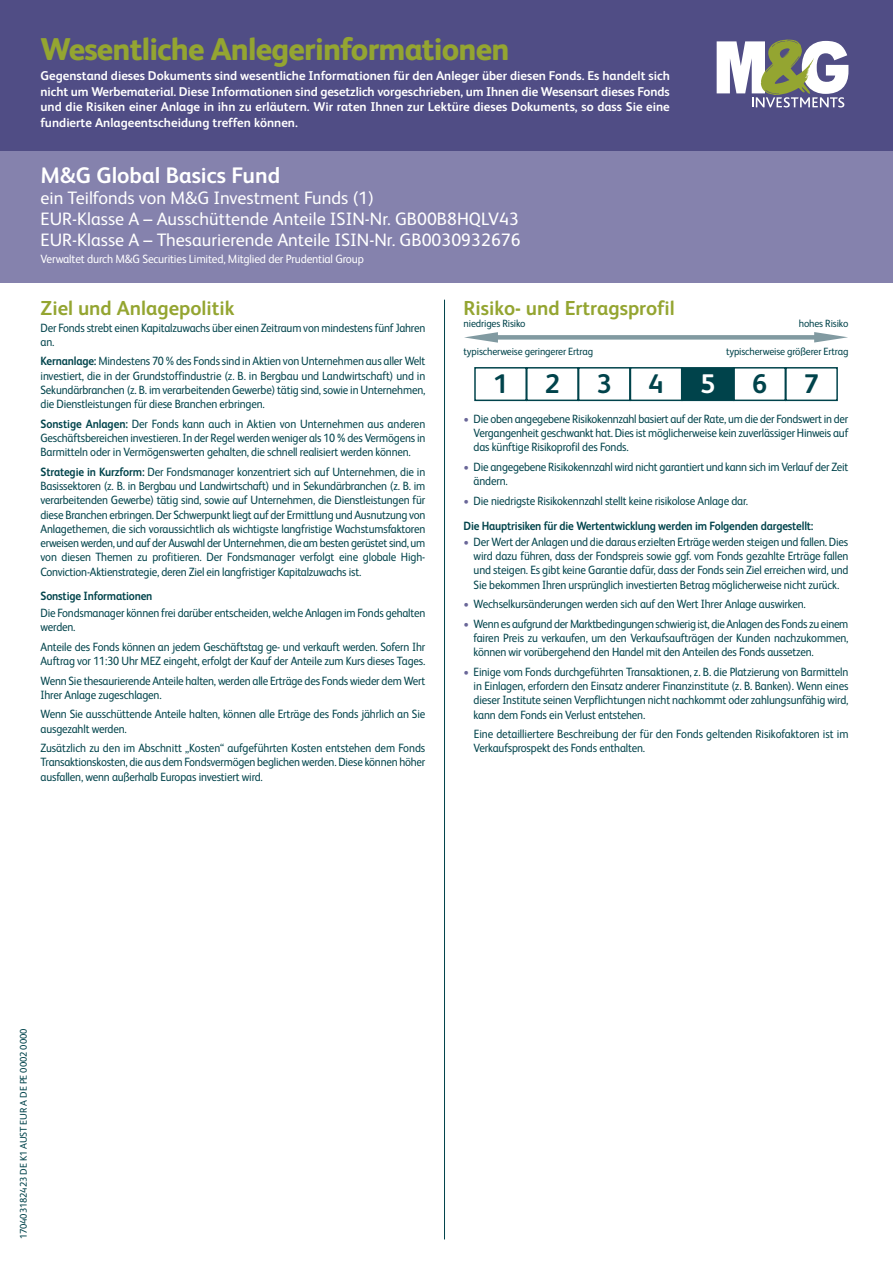
<style>
.page{position:relative;width:893px;height:1263px;background:#fff}
.page>*{position:absolute;margin:0;border:0;box-sizing:border-box;transform-origin:0 0}
.t1{font:800 31.5px "FS Albert Pro";letter-spacing:-.025em;color:#94a531}
.t2{font:700 27px "FS Albert Pro";color:#00434b}
.t3{font:700 27px "FS Albert Pro";color:#fff}
.t4{font:700 22.5px "FS Albert Pro";color:#fff}
.t5{font:700 20.25px "FS Albert Pro";color:#94a531}
.t6{font:18px/21px "FS Albert Pro";color:#fff}
.t7{font:700 12.75px/15.8px "FS Albert Pro";color:#fff;text-align:justify}
.t8{font:12px/14.2px "FS Albert Pro";letter-spacing:-.015em;color:#00434b;text-align:justify;scale:.92 1}
.t9{font:700 12px/24.9px "FS Albert Pro";letter-spacing:-.015em;color:#00434b;scale:.92 1}
.t10{font:12px "FS Albert Pro";letter-spacing:-.015em;color:#fff;scale:.95 1}
.t11{font:10.5px "FS Albert Pro";letter-spacing:-.015em;color:#00434b;scale:.95 1}
.t12{font:9.75px "FS Albert Pro";letter-spacing:-.015em;color:#00434b}
.s1{font-weight:700}
.s2{color:#696698}
.s3{font-weight:400;color:#696698}
.s4{font-weight:400}
.s5{color:#fff}
</style>
<div class="page">
<div style="left:0;top:151px;width:893px;height:132px;background:#8582ad"></div>
<div style="left:0;top:0;width:893px;height:151px;background:#504d85"></div>
<div style="left:497px;top:335px;width:318px;height:5px;background:#819aa1"></div>
<svg style="left:814px;top:332px;width:34px;height:10px"></svg>
<svg style="left:464px;top:332px;width:34px;height:11px"></svg>
<div style="left:474px;top:367px;width:53px;height:34px;border:2px solid #00434b"></div>
<div style="left:526px;top:367px;width:53px;height:34px;border:2px solid #00434b"></div>
<div style="left:578px;top:367px;width:53px;height:34px;border:2px solid #00434b"></div>
<div style="left:630px;top:367px;width:52px;height:34px;border:2px solid #00434b"></div>
<div style="left:683px;top:369px;width:50px;height:31px;background:#00434b"></div>
<div style="left:681px;top:367px;width:53px;height:34px;border:2px solid #00434b"></div>
<div style="left:733px;top:367px;width:53px;height:34px;border:2px solid #00434b"></div>
<div style="left:785px;top:367px;width:53px;height:34px;border:2px solid #00434b"></div>
<svg style="left:717px;top:39px;width:131px;height:68px"></svg>
<hr style="left:444px;top:300px;width:1px;height:939px;background:#00434b">
<h1 class="t1" style="left:41px;top:38px;width:470px">Wesentliche Anlegerinformationen</h1>
<p class="t7" style="left:41px;top:69px;width:631px">Gegenstand dieses Dokuments sind wesentliche Informationen für den Anleger über diesen Fonds. Es handelt sich nicht um Werbematerial. Diese Informationen sind gesetzlich vorgeschrieben, um Ihnen die Wesensart dieses Fonds und die Risiken einer Anlage in ihn zu erläutern. Wir raten Ihnen zur Lektüre dieses Dokuments, so dass Sie eine fundierte Anlageentscheidung treffen können.</p>
<h3 class="t4" style="left:41px;top:167px;width:241px">M&amp;G Global Basics Fund</h3>
<h3 class="t6" style="left:41px;top:189px;width:482px">ein Teilfonds von M&amp;G Investment Funds (1)<br>EUR-Klasse A – Ausschüttende Anteile ISIN-Nr. GB00B8HQLV43<br>EUR-Klasse A – Thesaurierende Anteile ISIN-Nr. GB0030932676</h3>
<p class="t10" style="left:41px;top:255px;width:342px">Verwaltet durch M&amp;G Securities Limited, Mitglied der Prudential Group</p>
<h3 class="t5" style="left:464px;top:301px;width:213px">Risiko- und Ertragsprofil</h3>
<p class="t11" style="left:464px;top:320px;width:67px">niedriges Risiko</p>
<p class="t11" style="left:799px;top:320px;width:54px">hohes Risiko</p>
<p class="t11" style="left:464px;top:348px;width:138px">typischerweise geringerer Ertrag</p>
<p class="t11" style="left:726px;top:348px;width:130px">typischerweise größerer Ertrag</p>
<h3 class="t5" style="left:41px;top:301px;width:196px">Ziel und Anlagepolitik</h3>
<p class="t8" style="left:41px;top:322px;width:420px">Der Fonds strebt einen Kapitalzuwachs über einen Zeitraum von mindestens fünf Jahren an.</p>
<p class="t8" style="left:41px;top:355px;width:420px"><span class="s1">Kernanlage:</span> Mindestens 70 % des Fonds sind in Aktien von Unternehmen aus aller Welt investiert, die in der Grundstoffindustrie (z. B. in Bergbau und Landwirtschaft) und in Sekundärbranchen (z. B. im verarbeitenden Gewerbe) tätig sind, sowie in Unternehmen, die Dienstleistungen für diese Branchen erbringen.</p>
<p class="t8" style="left:41px;top:418px;width:420px"><span class="s1">Sonstige Anlagen:</span> Der Fonds kann auch in Aktien von Unternehmen aus anderen Geschäftsbereichen investieren. In der Regel werden weniger als 10 % des Vermögens in Barmitteln oder in Vermögenswerten gehalten, die schnell realisiert werden können.</p>
<p class="t8" style="left:41px;top:466px;width:420px"><span class="s1">Strategie in Kurzform:</span> Der Fondsmanager konzentriert sich auf Unternehmen, die in Basissektoren (z. B. in Bergbau und Landwirtschaft) und in Sekundärbranchen (z. B. im verarbeitenden Gewerbe) tätig sind, sowie auf Unternehmen, die Dienstleistungen für diese Branchen erbringen. Der Schwerpunkt liegt auf der Ermittlung und Ausnutzung von Anlagethemen, die sich voraussichtlich als wichtigste langfristige Wachstumsfaktoren erweisen werden, und auf der Auswahl der Unternehmen, die am besten gerüstet sind, um von diesen Themen zu profitieren. Der Fondsmanager verfolgt eine globale High-Conviction-Aktienstrategie, deren Ziel ein langfristiger Kapitalzuwachs ist.</p>
<p class="t9" style="left:41px;top:585px;width:123px">Sonstige Informationen</p>
<p class="t8" style="left:41px;top:607px;width:420px">Die Fondsmanager können frei darüber entscheiden, welche Anlagen im Fonds gehalten werden.</p>
<p class="t8" style="left:41px;top:641px;width:420px">Anteile des Fonds können an jedem Geschäftstag ge- und verkauft werden. Sofern Ihr<br>Auftrag vor 11:30 Uhr MEZ eingeht, erfolgt der Kauf der Anteile zum Kurs dieses Tages.</p>
<p class="t8" style="left:41px;top:674px;width:420px">Wenn Sie thesaurierende Anteile halten, werden alle Erträge des Fonds wieder dem Wert<br>Ihrer Anlage zugeschlagen.</p>
<p class="t8" style="left:41px;top:708px;width:420px">Wenn Sie ausschüttende Anteile halten, können alle Erträge des Fonds jährlich an Sie ausgezahlt werden.</p>
<p class="t8" style="left:41px;top:742px;width:420px">Zusätzlich zu den im Abschnitt „Kosten“ aufgeführten Kosten entstehen dem Fonds Transaktionskosten, die aus dem Fondsvermögen beglichen werden. Diese können höher ausfallen, wenn außerhalb Europas investiert wird.</p>
<h2 class="t2" style="left:493px;top:374px;width:17px">1</h2>
<h2 class="t2" style="left:545px;top:374px;width:17px">2</h2>
<h2 class="t2" style="left:597px;top:374px;width:17px">3</h2>
<h2 class="t2" style="left:648px;top:374px;width:17px">4</h2>
<h2 class="t3" style="left:700px;top:374px;width:17px">5</h2>
<h2 class="t2" style="left:752px;top:374px;width:17px">6</h2>
<h2 class="t2" style="left:804px;top:374px;width:17px">7</h2>
<p class="t8" style="left:474px;top:413px;width:409px;text-indent:-10px"><span class="s2">•</span> Die oben angegebene Risikokennzahl basiert auf der Rate, um die der Fondswert in der Vergangenheit geschwankt hat. Dies ist möglicherweise kein zuverlässiger Hinweis auf das künftige Risikoprofil des Fonds.</p>
<p class="t8" style="left:474px;top:461px;width:409px;text-indent:-10px"><span class="s2">•</span> Die angegebene Risikokennzahl wird nicht garantiert und kann sich im Verlauf der Zeit ändern.</p>
<p class="t9" style="left:464px;top:489px;width:382px"><span class="s3">•</span> <span class="s4">Die niedrigste Risikokennzahl stellt keine risikolose Anlage dar.<br></span>Die Hauptrisiken für die Wertentwicklung werden im Folgenden dargestellt:</p>
<p class="t8" style="left:474px;top:536px;width:409px;text-indent:-10px"><span class="s2">•</span> Der Wert der Anlagen und die daraus erzielten Erträge werden steigen und fallen. Dies wird dazu führen, dass der Fondspreis sowie ggf. vom Fonds gezahlte Erträge fallen und steigen. Es gibt keine Garantie dafür, dass der Fonds sein Ziel erreichen wird, und Sie bekommen Ihren ursprünglich investierten Betrag möglicherweise nicht zurück.</p>
<p class="t8" style="left:464px;top:598px;width:373px"><span class="s2">•</span> Wechselkursänderungen werden sich auf den Wert Ihrer Anlage auswirken.</p>
<p class="t8" style="left:473px;top:618px;width:409px;text-indent:-10px"><span class="s2">•</span> Wenn es aufgrund der Marktbedingungen schwierig ist, die Anlagen des Fonds zu einem fairen Preis zu verkaufen, um den Verkaufsaufträgen der Kunden nachzukommen, können wir vorübergehend den Handel mit den Anteilen des Fonds aussetzen.</p>
<p class="t8" style="left:474px;top:666px;width:409px;text-indent:-10px"><span class="s2">•</span> Einige vom Fonds durchgeführten Transaktionen, z. B. die Platzierung von Barmitteln in Einlagen, erfordern den Einsatz anderer Finanzinstitute (z. B. Banken). Wenn eines dieser Institute seinen Verpflichtungen nicht nachkommt oder zahlungsunfähig wird, kann dem Fonds ein Verlust entstehen.</p>
<p class="t8" style="left:474px;top:728px;width:409px;text-indent:-10px"><span class="s5">•</span> Eine detailliertere Beschreibung der für den Fonds geltenden Risikofaktoren ist im<br>Verkaufsprospekt des Fonds enthalten.</p>
<p class="t12" style="left:20px;top:1239px;width:212px;rotate:-90deg">170403182423 DE K1 AUST EUR A DE PE 0002 0000</p>
</div>
